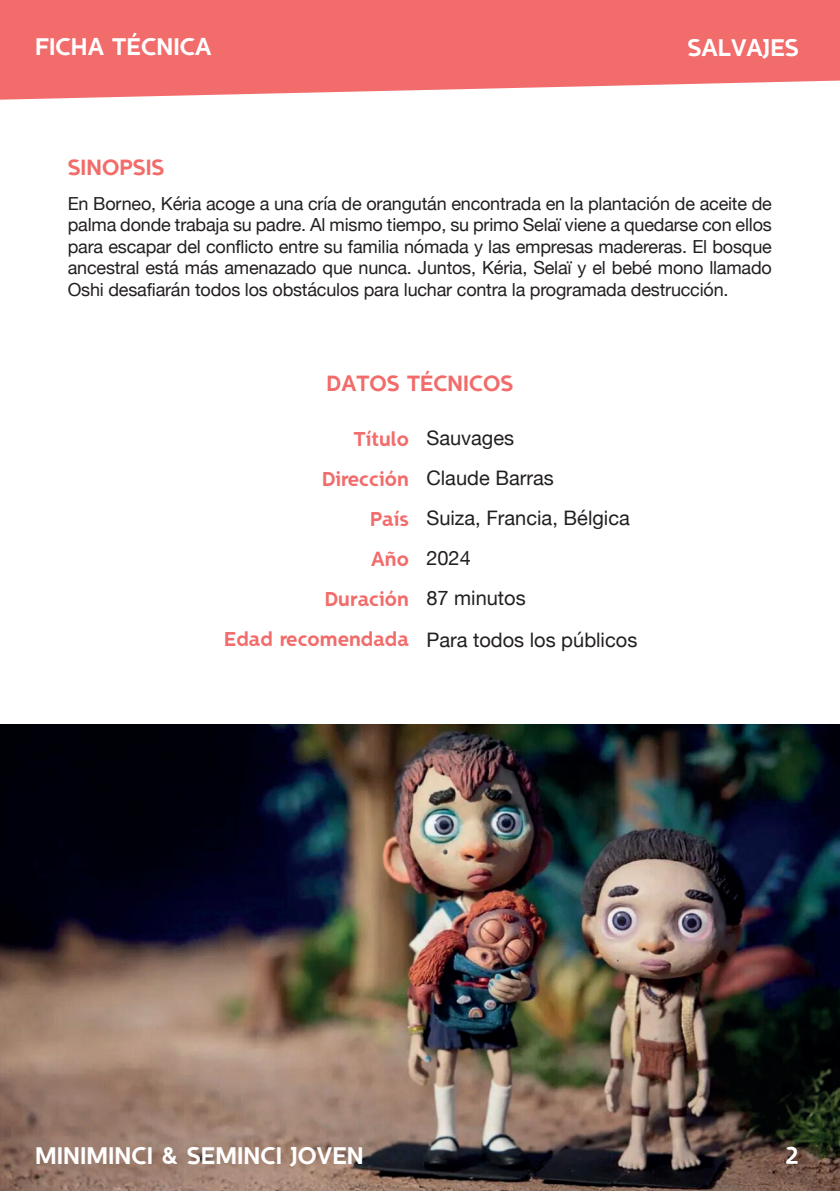
<style>
.page{position:relative;width:840px;height:1191px;background:#fff}
.page>*{position:absolute;margin:0;border:0;box-sizing:border-box;transform-origin:0 0}
.t1{font:24px "SEMINCISANS Regular";color:#fff}
.t2{font:22px "SEMINCISANS Regular";color:#f16c6b}
.t3{font:20px/40px "Helvetica Neue";color:#231f20}
.t4{font:20px/40px "SEMINCISANS Regular";color:#f16c6b;text-align:right}
.t5{font:18px/21.6px "Helvetica Neue";letter-spacing:-.01em;color:#231f20;text-align:justify}
</style>
<div class="page">
<img style="left:0;top:725px;width:839px;height:466px">
<svg style="left:0;top:0;width:839px;height:100px;background:#f27a79"></svg>
<h1 class="t1" style="left:35px;top:32px;width:178px">FICHA TÉCNICA</h1>
<p class="t2" style="left:68px;top:154px;width:98px">SINOPSIS</p>
<h1 class="t1" style="left:687px;top:33px;width:113px">SALVAJES</h1>
<p class="t5" style="left:68px;top:194px;width:705px">En Borneo, Kéria acoge a una cría de orangután encontrada en la plantación de aceite de palma donde trabaja su padre. Al mismo tiempo, su primo Selaï viene a quedarse con ellos para escapar del conflicto entre su familia nómada y las empresas madereras. El bosque ancestral está más amenazado que nunca. Juntos, Kéria, Selaï y el bebé mono llamado Oshi desafiarán todos los obstáculos para luchar contra la programada destrucción.</p>
<p class="t2" style="left:326px;top:371px;width:188px">DATOS TÉCNICOS</p>
<p class="t4" style="left:224px;top:418px;width:186px">Título<br>Dirección<br>País<br>Año<br>Duración<br>Edad recomendada</p>
<p class="t3" style="left:426px;top:419px;width:205px">Sauvages<br>Claude Barras<br>Suiza, Francia, Bélgica<br>2024<br>87 minutos</p>
<p class="t3" style="left:426px;top:621px;width:212px">Para todos los públicos</p>
<h1 class="t1" style="left:35px;top:1141px;width:330px">MINIMINCI &amp; SEMINCI JOVEN</h1>
<h1 class="t1" style="left:784px;top:1141px;width:15px">2</h1>
</div>
